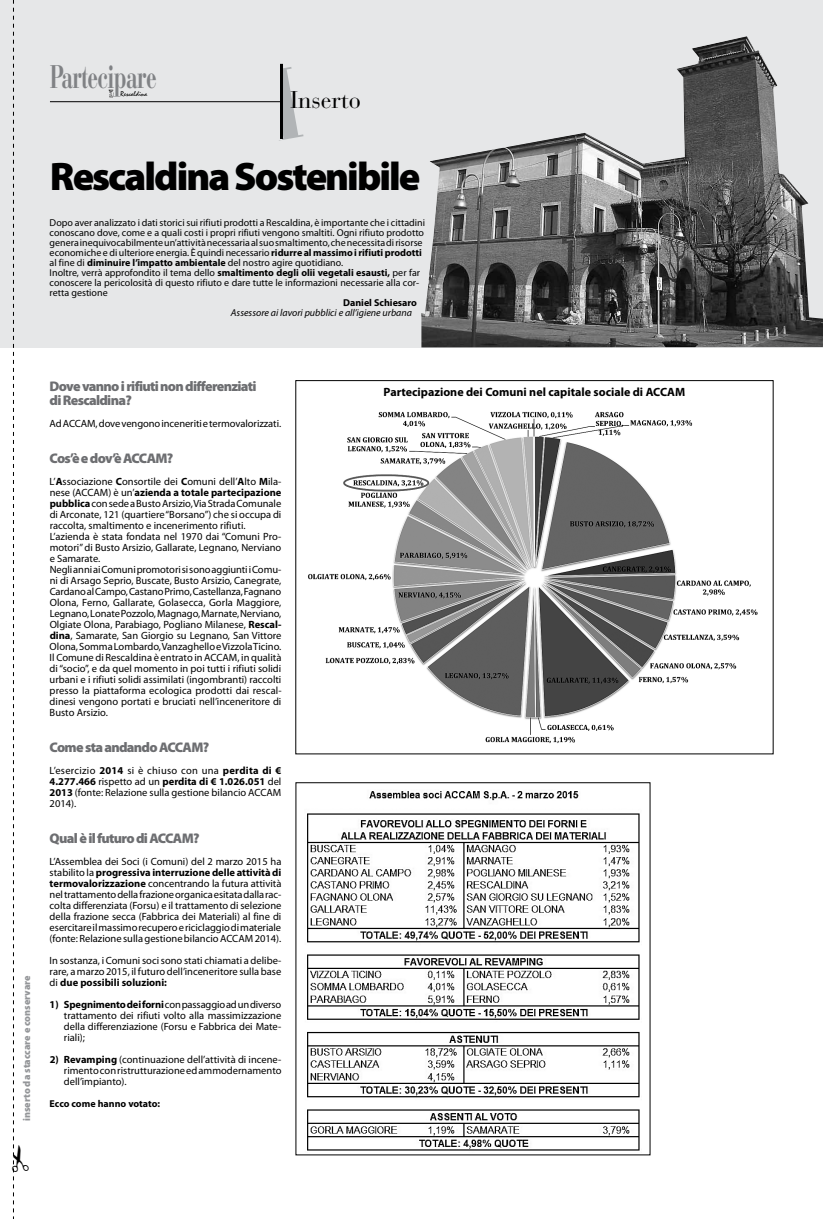
<style>
.page{position:relative;width:823px;height:1219px;background:#fff}
.page>*{position:absolute;margin:0;border:0;box-sizing:border-box;transform-origin:0 0}
.t1{font:900 40px "Myriad Pro";letter-spacing:-.05em;color:#000}
.t2{font:700 32.5px "Bauer Bodoni Std";letter-spacing:-.03em;color:#808285;scale:.65 1}
.t3{font:24px "Bauer Bodoni Std";color:#000}
.t4{font:900 14px/14px "Myriad Pro";letter-spacing:-.05em;color:#6d6e71}
.t5{font:700 12px "Myriad Pro";color:#000}
.t6{font:10.5px/11px "Myriad Pro";color:#000;text-align:justify}
.t7{font:10px/10px "Myriad Pro";color:#000}
.t8{font:italic 10px "Myriad Pro";color:#000}
.t9{font:700 10px "Myriad Pro";color:#000}
.t10{font:900 10px "Myriad Pro";color:#939598}
.t11{font:6.9px "Mistral Std";color:#000}
.s1{font-weight:700}
</style>
<div class="page">
<div style="left:0;top:0;width:822px;height:347px;background:#e6e7e8"></div>
<svg style="left:109px;top:89px;width:5px;height:8px"></svg>
<hr style="left:50px;top:101px;width:231px;height:1px;background:#000">
<hr style="left:280px;top:64px;width:3px;height:75px;background:#000">
<img style="left:421px;top:36px;width:401px;height:311px">
<img style="left:308px;top:411px;width:450px;height:333px">
<img style="left:307px;top:791px;width:333px;height:360px">
<svg style="left:266px;top:101px;width:14px;height:2px"></svg>
<svg style="left:12px;top:0;width:17px;height:1219px"></svg>
<h2 class="t2" style="left:50px;top:57px;width:165px">Partecipare</h2>
<p class="t11" style="left:120px;top:90px;width:28px">Rescaldina</p>
<h3 class="t3" style="left:290px;top:86px;width:72px">Inserto</h3>
<h1 class="t1" style="left:50px;top:153px;width:371px">Rescaldina Sostenibile</h1>
<p class="t7" style="left:50px;top:218px;width:376px">Dopo aver analizzato i dati storici sui rifiuti prodotti a Rescaldina, è importante che i cittadini conoscano dove, come e a quali costi i propri rifiuti vengono smaltiti. Ogni rifiuto prodotto genera inequivocabilmente un’attività necessaria al suo smaltimento, che necessita di risorse economiche e di ulteriore energia. È quindi necessario <span class="s1">ridurre al massimo i rifiuti prodotti </span>al fine di <span class="s1">diminuire l’impatto ambientale</span> del nostro agire quotidiano.<br>Inoltre, verrà approfondito il tema dello <span class="s1">smaltimento degli olii vegetali esausti,</span> per far conoscere la pericolosità di questo rifiuto e dare tutte le informazioni necessarie alla cor&shy;retta gestione</p>
<p class="t9" style="left:343px;top:297px;width:75px">Daniel Schiesaro</p>
<p class="t8" style="left:231px;top:307px;width:182px">Assessore ai lavori pubblici e all’igiene urbana</p>
<p class="t10" style="left:21px;top:1121px;width:147px;rotate:-90deg">inserto da staccare e conservare</p>
<h3 class="t4" style="left:50px;top:379px;width:208px">Dove vanno i rifiuti non differenziati di Rescaldina?</h3>
<p class="t6" style="left:50px;top:418px;width:233px">Ad ACCAM, dove vengono inceneriti e termovalorizzati.</p>
<h3 class="t4" style="left:50px;top:451px;width:125px">Cos’è e dov’è ACCAM?</h3>
<p class="t6" style="left:50px;top:476px;width:233px;text-align:left">L’<span class="s1">A</span>ssociazione <span class="s1">C</span>onsortile dei <span class="s1">C</span>omuni dell’<span class="s1">A</span>lto <span class="s1">M</span>ila&shy;nese (ACCAM) è un’<span class="s1">azienda a totale partecipazione pubblica</span> con sede a Busto Arsizio, Via Strada Comunale di Arconate, 121 (quartiere “Borsano”) che si occupa di raccolta, smaltimento e incenerimento rifiuti.<br>L’azienda è stata fondata nel 1970 dai “Comuni Pro&shy;motori” di Busto Arsizio, Gallarate, Legnano, Nerviano e Samarate.<br>Negli anni ai Comuni promotori si sono aggiunti i Comu&shy;ni di Arsago Seprio, Buscate, Busto Arsizio, Canegrate, Cardano al Campo, Castano Primo, Castellanza, Fagnano Olona, Ferno, Gallarate, Golasecca, Gorla Maggiore, Legnano, Lonate Pozzolo, Magnago, Marnate, Nerviano, Olgiate Olona, Parabiago, Pogliano Milanese, <span class="s1">Rescal&shy;dina</span>, Samarate, San Giorgio su Legnano, San Vittore Olona, Somma Lombardo, Vanzaghello e Vizzola Ticino.<br>Il Comune di Rescaldina è entrato in ACCAM, in qualità di “socio”, e da quel momento in poi tutti i rifiuti solidi urbani e i rifiuti solidi assimilati (ingombranti) raccolti presso la piattaforma ecologica prodotti dai rescal&shy;dinesi vengono portati e bruciati nell’inceneritore di Busto Arsizio.</p>
<h3 class="t4" style="left:50px;top:740px;width:161px">Come sta andando ACCAM?</h3>
<p class="t6" style="left:50px;top:765px;width:233px;text-align:left">L’esercizio <span class="s1">2014</span> si è chiuso con una <span class="s1">perdita di € 4.277.466</span> rispetto ad un <span class="s1">perdita di € 1.026.051</span> del <span class="s1">2013</span> (fonte: Relazione sulla gestione bilancio ACCAM 2014).</p>
<h3 class="t4" style="left:50px;top:831px;width:151px">Qual è il futuro di ACCAM?</h3>
<p class="t6" style="left:50px;top:856px;width:233px">L’Assemblea dei Soci (i Comuni) del 2 marzo 2015 ha stabilito la <span class="s1">progressiva interruzione delle attività di termovalorizzazione</span> concentrando la futura attività nel trattamento della frazione organica esitata dalla rac&shy;colta differenziata (Forsu) e il trattamento di selezione della frazione secca (Fabbrica dei Materiali) al fine di esercitare il massimo recupero e riciclaggio di materiale (fonte: Relazione sulla gestione bilancio ACCAM 2014).</p>
<p class="t6" style="left:50px;top:955px;width:233px">In sostanza, i Comuni soci sono stati chiamati a delibe&shy;rare, a marzo 2015, il futuro dell’inceneritore sulla base di <span class="s1">due possibili soluzioni:</span></p>
<p class="t6" style="left:64px;top:999px;width:219px;text-indent:-14px"><span class="s1">1) Spegnimento dei forni</span> con passaggio ad un diverso trattamento dei rifiuti volto alla massimizzazione della differenziazione (Forsu e Fabbrica dei Mate&shy;riali);</p>
<p class="t6" style="left:64px;top:1054px;width:219px;text-indent:-14px"><span class="s1">2) Revamping</span> (continuazione dell’attività di incene&shy;rimento con ristrutturazione ed ammodernamento dell’impianto).</p>
<p class="t9" style="left:50px;top:1098px;width:112px">Ecco come hanno votato:</p>
<p class="t5" style="left:383px;top:386px;width:303px">Partecipazione dei Comuni nel capitale sociale di ACCAM</p>
</div>
